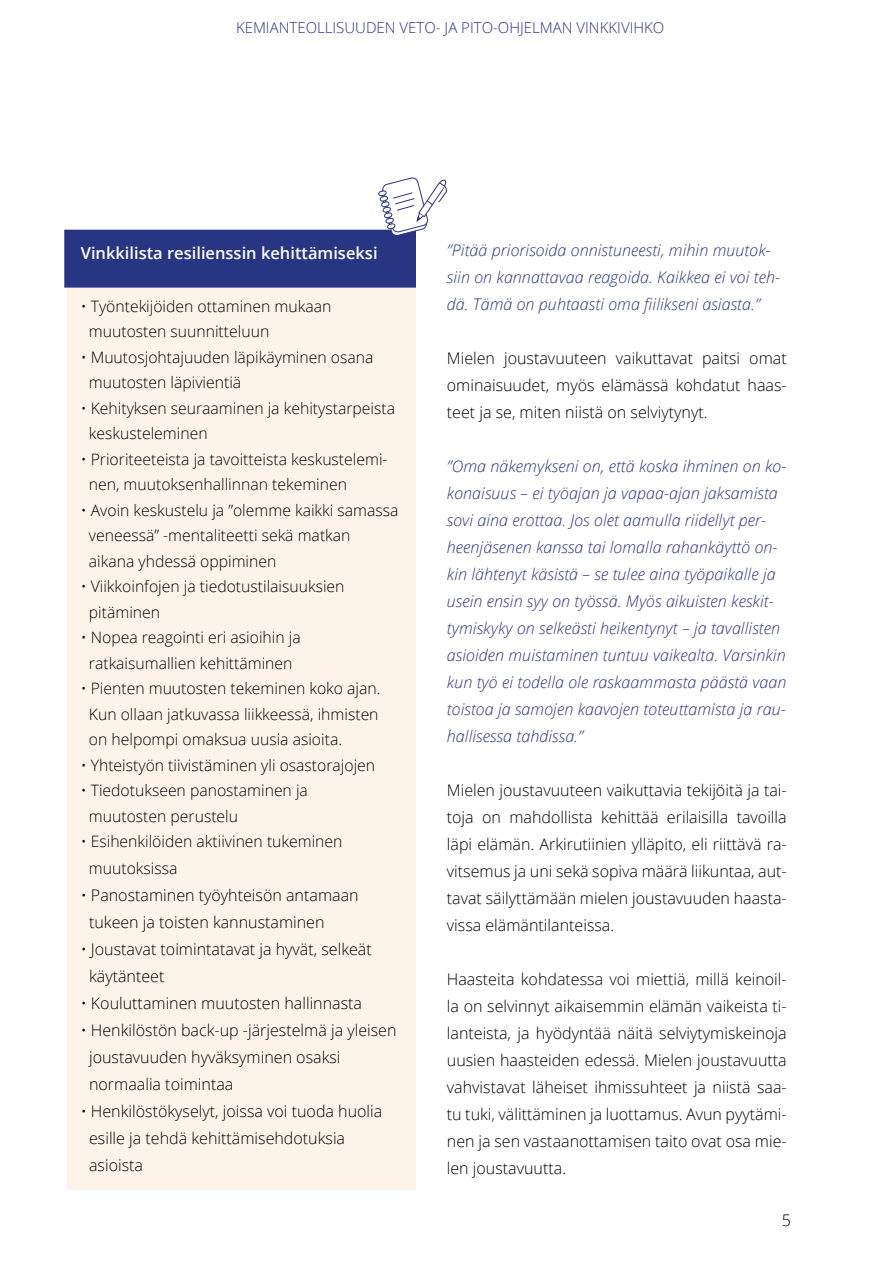
<style>
.page{position:relative;width:893px;height:1263px;background:#fff}
.page>*{position:absolute;margin:0;border:0;box-sizing:border-box;transform-origin:0 0}
.t1{font:600 16.5px "Open Sans";color:#fff}
.t2{font:300 16.05px/27px "Open Sans";color:#000}
.t3{font:italic 300 16.05px/27px "Open Sans";letter-spacing:.005em;color:#2a3189}
.t4{font:italic 300 16.05px/27px "Open Sans";letter-spacing:.005em;color:#283583}
.t5{font:300 15.75px/25.5px "Open Sans";color:#000}
.t6{font:300 15px "Open Sans";color:#2a3189}
</style>
<div class="page">
<div style="left:64px;top:230px;width:352px;height:58px;background:#283583;border:2px solid #2a3189"></div>
<div style="left:67px;top:288px;width:349px;height:901px;background:#fef3e9"></div>
<svg style="left:379px;top:177px;width:68px;height:59px"></svg>
<p class="t6" style="left:236px;top:17px;width:430px">KEMIANTEOLLISUUDEN VETO- JA PITO-OHJELMAN VINKKIVIHKO</p>
<p class="t1" style="left:81px;top:242px;width:298px">Vinkkilista resilienssin kehittämiseksi</p>
<p class="t5" style="left:89px;top:293px;width:244px;text-indent:-8px">• Työntekijöiden ottaminen mukaan muutosten suunnitteluun</p>
<p class="t5" style="left:89px;top:344px;width:286px;text-indent:-8px">• Muutosjohtajuuden läpikäyminen osana muutosten läpivientiä</p>
<p class="t5" style="left:89px;top:395px;width:308px;text-indent:-8px">• Kehityksen seuraaminen ja kehitystarpeista keskusteleminen</p>
<p class="t5" style="left:89px;top:446px;width:300px;text-indent:-8px">• Prioriteeteista ja tavoitteista keskustelemi&shy;nen, muutoksenhallinnan tekeminen</p>
<p class="t5" style="left:89px;top:497px;width:311px;text-indent:-8px">• Avoin keskustelu ja ”olemme kaikki samassa veneessä” -mentaliteetti sekä matkan aikana yhdessä oppiminen</p>
<p class="t5" style="left:89px;top:573px;width:257px;text-indent:-8px">• Viikkoinfojen ja tiedotustilaisuuksien pitäminen</p>
<p class="t5" style="left:81px;top:624px;width:222px;text-align:center">• Nopea reagointi eri asioihin ja ratkaisumallien kehittäminen</p>
<p class="t5" style="left:89px;top:675px;width:293px;text-indent:-8px">• Pienten muutosten tekeminen koko ajan.<br>Kun ollaan jatkuvassa liikkeessä, ihmisten on helpompi omaksua uusia asioita.</p>
<p class="t5" style="left:81px;top:752px;width:296px">• Yhteistyön tiivistäminen yli osastorajojen</p>
<p class="t5" style="left:89px;top:777px;width:221px;text-indent:-8px">• Tiedotukseen panostaminen ja muutosten perustelu</p>
<p class="t5" style="left:89px;top:827px;width:255px;line-height:27px;text-indent:-8px">• Esihenkilöiden aktiivinen tukeminen muutoksissa</p>
<p class="t2" style="left:89px;top:881px;width:271px;text-indent:-8px">• Panostaminen työyhteisön antamaan tukeen ja toisten kannustaminen</p>
<p class="t2" style="left:89px;top:935px;width:284px;text-indent:-8px">• Joustavat toimintatavat ja hyvät, selkeät käytänteet</p>
<p class="t2" style="left:81px;top:989px;width:283px">• Kouluttaminen muutosten hallinnasta</p>
<p class="t2" style="left:89px;top:1016px;width:309px;text-indent:-8px">• Henkilöstön back-up -järjestelmä ja yleisen joustavuuden hyväksyminen osaksi normaalia toimintaa</p>
<p class="t2" style="left:89px;top:1097px;width:295px;text-indent:-8px">• Henkilöstökyselyt, joissa voi tuoda huolia esille ja tehdä kehittämisehdotuksia asioista</p>
<p class="t4" style="left:447px;top:236px;width:335px">”Pitää priorisoida onnistuneesti, mihin muutok&shy;siin on kannattavaa reagoida. Kaikkea ei voi teh&shy;dä. Tämä on puhtaasti oma fiilikseni asiasta.”</p>
<p class="t2" style="left:447px;top:344px;width:341px;text-align:justify">Mielen joustavuuteen vaikuttavat paitsi omat ominaisuudet, myös elämässä kohdatut haas&shy;teet ja se, miten niistä on selviytynyt.</p>
<p class="t3" style="left:447px;top:452px;width:341px">”Oma näkemykseni on, että koska ihminen on ko&shy;konaisuus – ei työajan ja vapaa-ajan jaksamista sovi aina erottaa. Jos olet aamulla riidellyt per&shy;heenjäsenen kanssa tai lomalla rahankäyttö on&shy;kin lähtenyt käsistä – se tulee aina työpaikalle ja usein ensin syy on työssä. Myös aikuisten keskit&shy;tymiskyky on selkeästi heikentynyt – ja tavallisten asioiden muistaminen tuntuu vaikealta. Varsinkin kun työ ei todella ole raskaammasta päästä vaan toistoa ja samojen kaavojen toteuttamista ja rau&shy;hallisessa tahdissa.”</p>
<p class="t2" style="left:447px;top:776px;width:341px;text-align:justify">Mielen joustavuuteen vaikuttavia tekijöitä ja tai&shy;toja on mahdollista kehittää erilaisilla tavoilla läpi elämän. Arkirutiinien ylläpito, eli riittävä ra&shy;vitsemus ja uni sekä sopiva määrä liikuntaa, aut&shy;tavat säilyttämään mielen joustavuuden haasta&shy;vissa elämäntilanteissa.</p>
<p class="t2" style="left:447px;top:965px;width:341px;text-align:justify">Haasteita kohdatessa voi miettiä, millä keinoil&shy;la on selvinnyt aikaisemmin elämän vaikeista ti&shy;lanteista, ja hyödyntää näitä selviytymiskeinoja uusien haasteiden edessä. Mielen joustavuutta vahvistavat läheiset ihmissuhteet ja niistä saa&shy;tu tuki, välittäminen ja luottamus. Avun pyytämi&shy;nen ja sen vastaanottamisen taito ovat osa mie&shy;len joustavuutta.</p>
<p class="t2" style="left:782px;top:1206px;width:11px">5</p>
</div>
